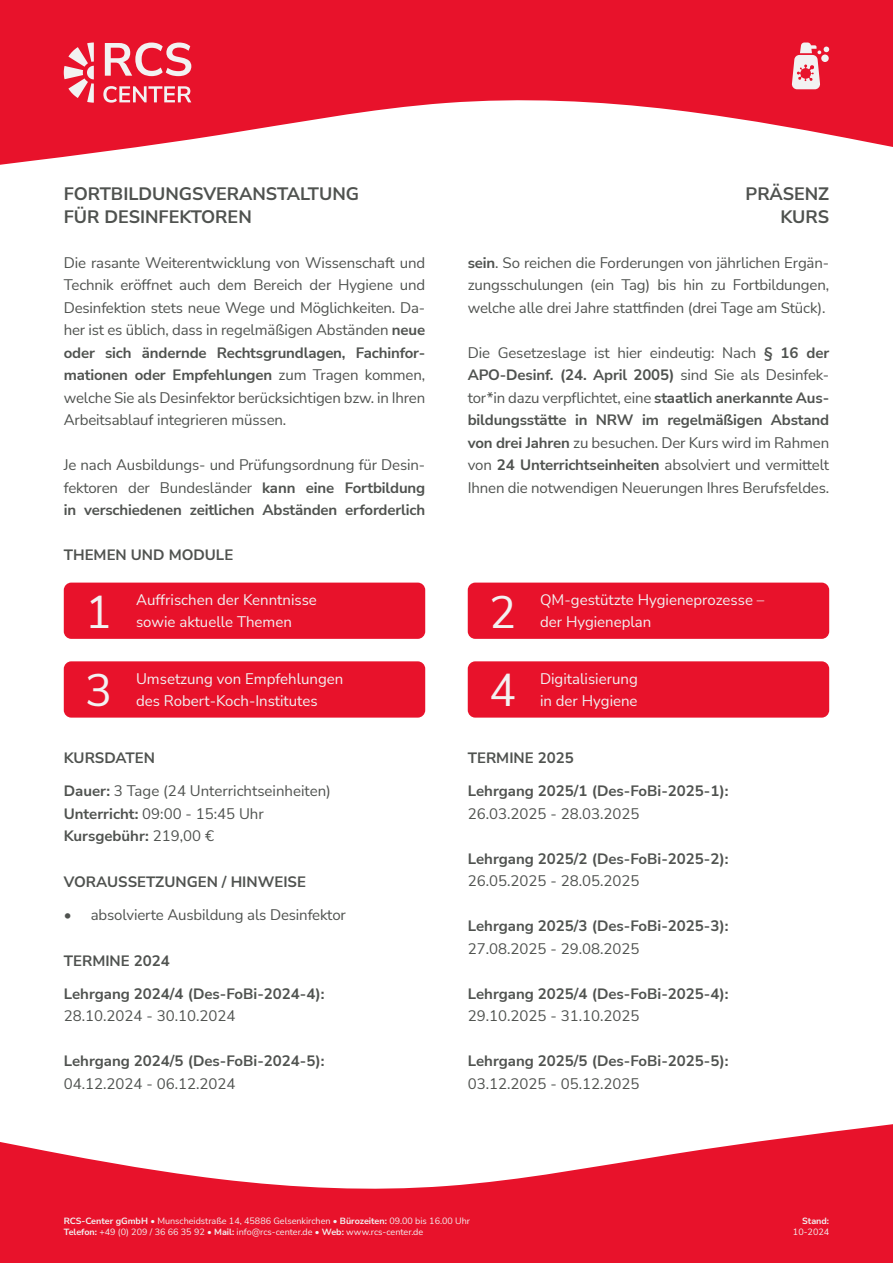
<style>
.page{position:relative;width:893px;height:1263px;background:#fff}
.page>*{position:absolute;margin:0;border:0;box-sizing:border-box;transform-origin:0 0}
.t1{font:45px "Nunito Sans";color:#f2f2f2}
.t2{font:700 18px/22.5px "Nunito Sans";color:#4f524f}
.t3{font:15px/22.5px "Nunito Sans";letter-spacing:-.01em;color:#4f524f;text-align:justify}
.t4{font:700 15px "Nunito Sans";color:#4f524f}
.t5{font:15px "Nunito Sans";color:#f2f2f2}
.t6{font:9px/11.2px "Nunito Sans";color:#f2f2f2}
.t7{font:700 9px "Nunito Sans";color:#f2f2f2}
.s1{font-weight:700}
</style>
<div class="page">
<svg style="left:0;top:0;width:893px;height:165px;fill:#e8122b"></svg>
<svg style="left:103px;top:86px;width:88px;height:17px"></svg>
<svg style="left:105px;top:43px;width:86px;height:33px"></svg>
<svg style="left:64px;top:43px;width:30px;height:60px"></svg>
<svg style="left:792px;top:43px;width:37px;height:46px"></svg>
<svg style="left:0;top:1124px;width:893px;height:139px;fill:#e8122b"></svg>
<div style="left:64px;top:583px;width:361px;height:56px;background:#e8122b;border-radius:8px"></div>
<div style="left:468px;top:583px;width:361px;height:56px;background:#e8122b;border-radius:8px"></div>
<div style="left:64px;top:661px;width:361px;height:57px;background:#e8122b;border-radius:8px"></div>
<div style="left:468px;top:661px;width:361px;height:57px;background:#e8122b;border-radius:8px"></div>
<p class="t2" style="left:64px;top:182px;width:297px">FORTBILDUNGSVERANSTALTUNG<br>FÜR DESINFEKTOREN</p>
<p class="t3" style="left:64px;top:250px;width:363px">Die rasante Weiterentwicklung von Wissenschaft und Technik eröffnet auch dem Bereich der Hygiene und Desinfektion stets neue Wege und Möglichkeiten. Da&shy;her ist es üblich, dass in regelmäßigen Abständen <span class="s1">neue oder sich ändernde Rechtsgrundlagen, Fachinfor&shy;mationen oder Empfehlungen</span> zum Tragen kommen, welche Sie als Desinfektor berücksichtigen bzw. in Ihren Arbeitsablauf integrieren müssen.</p>
<p class="t3" style="left:64px;top:453px;width:363px">Je nach Ausbildungs- und Prüfungsordnung für Desin&shy;fektoren der Bundesländer <span class="s1">kann eine Fortbildung in verschiedenen zeitlichen Abständen erforderlich</span></p>
<p class="t4" style="left:64px;top:544px;width:171px">THEMEN UND MODULE</p>
<p class="t5" style="left:136px;top:589px;width:182px">Auffrischen der Kenntnisse</p>
<h1 class="t1" style="left:85px;top:581px;width:28px">1</h1>
<p class="t5" style="left:136px;top:612px;width:157px">sowie aktuelle Themen</p>
<h1 class="t1" style="left:85px;top:659px;width:28px">3</h1>
<p class="t5" style="left:136px;top:668px;width:209px">Umsetzung von Empfehlungen</p>
<p class="t5" style="left:136px;top:690px;width:183px">des Robert-Koch-Institutes</p>
<p class="t4" style="left:64px;top:747px;width:93px">KURSDATEN</p>
<p class="t3" style="left:64px;top:779px;width:269px;text-align:left"><span class="s1">Dauer:</span> 3 Tage (24 Unterrichtseinheiten)<br><span class="s1">Unterricht:</span> 09:00 - 15:45 Uhr<br><span class="s1">Kursgebühr:</span> 219,00 €</p>
<p class="t4" style="left:64px;top:871px;width:244px">VORAUSSETZUNGEN / HINWEISE</p>
<p class="t3" style="left:64px;top:903px;width:284px">• absolvierte Ausbildung als Desinfektor</p>
<p class="t4" style="left:64px;top:950px;width:108px">TERMINE 2024</p>
<p class="t4" style="left:64px;top:983px;width:262px">Lehrgang 2024/4 (Des-FoBi-2024-4):</p>
<p class="t3" style="left:64px;top:1004px;width:173px">28.10.2024 - 30.10.2024</p>
<p class="t4" style="left:64px;top:1051px;width:262px">Lehrgang 2024/5 (Des-FoBi-2024-5):</p>
<p class="t3" style="left:64px;top:1072px;width:173px">04.12.2024 - 06.12.2024</p>
<p class="t2" style="left:746px;top:182px;width:85px;text-align:right">PRÄSENZ<br>KURS</p>
<p class="t3" style="left:468px;top:250px;width:363px"><span class="s1">sein</span>. So reichen die Forderungen von jährlichen Ergän&shy;zungsschulungen (ein Tag) bis hin zu Fortbildungen, welche alle drei Jahre stattfinden (drei Tage am Stück).</p>
<p class="t3" style="left:468px;top:340px;width:363px">Die Gesetzeslage ist hier eindeutig: Nach <span class="s1">§ 16 der APO-Desinf. (24. April 2005)</span> sind Sie als Desinfek&shy;tor*in dazu verpflichtet, eine <span class="s1">staatlich anerkannte Aus&shy;bildungsstätte in NRW im regelmäßigen Abstand von drei Jahren</span> zu besuchen. Der Kurs wird im Rahmen von <span class="s1">24 Unterrichtseinheiten</span> absolviert und vermittelt Ihnen die notwendigen Neuerungen Ihres Berufsfeldes.</p>
<h1 class="t1" style="left:489px;top:581px;width:28px">2</h1>
<h1 class="t1" style="left:489px;top:659px;width:28px">4</h1>
<p class="t5" style="left:540px;top:589px;width:226px">QM-gestützte Hygieneprozesse –</p>
<p class="t5" style="left:540px;top:612px;width:113px">der Hygieneplan</p>
<p class="t5" style="left:540px;top:668px;width:99px">Digitalisierung</p>
<p class="t5" style="left:540px;top:690px;width:99px">in der Hygiene</p>
<p class="t4" style="left:468px;top:747px;width:108px">TERMINE 2025</p>
<p class="t4" style="left:468px;top:780px;width:262px">Lehrgang 2025/1 (Des-FoBi-2025-1):</p>
<p class="t3" style="left:468px;top:802px;width:173px">26.03.2025 - 28.03.2025</p>
<p class="t4" style="left:468px;top:848px;width:262px">Lehrgang 2025/2 (Des-FoBi-2025-2):</p>
<p class="t3" style="left:468px;top:869px;width:173px">26.05.2025 - 28.05.2025</p>
<p class="t4" style="left:468px;top:915px;width:262px">Lehrgang 2025/3 (Des-FoBi-2025-3):</p>
<p class="t3" style="left:468px;top:937px;width:173px">27.08.2025 - 29.08.2025</p>
<p class="t4" style="left:468px;top:983px;width:262px">Lehrgang 2025/4 (Des-FoBi-2025-4):</p>
<p class="t3" style="left:468px;top:1004px;width:173px">29.10.2025 - 31.10.2025</p>
<p class="t4" style="left:468px;top:1050px;width:262px">Lehrgang 2025/5 (Des-FoBi-2025-5):</p>
<p class="t3" style="left:468px;top:1072px;width:173px">03.12.2025 - 05.12.2025</p>
<p class="t6" style="left:64px;top:1215px;width:408px"><span class="s1">RCS-Center gGmbH</span> • Munscheidstraße 14, 45886 Gelsenkirchen • <span class="s1">Bürozeiten:</span> 09.00 bis 16.00 Uhr<br><span class="s1">Telefon:</span> +49 (0) 209 / 36 66 35 92 • <span class="s1">Mail:</span> info@rcs-center.de • <span class="s1">Web:</span> www.rcs-center.de</p>
<p class="t7" style="left:802px;top:1214px;width:28px">Stand:</p>
<p class="t6" style="left:793px;top:1226px;width:38px">10-2024</p>
</div>
